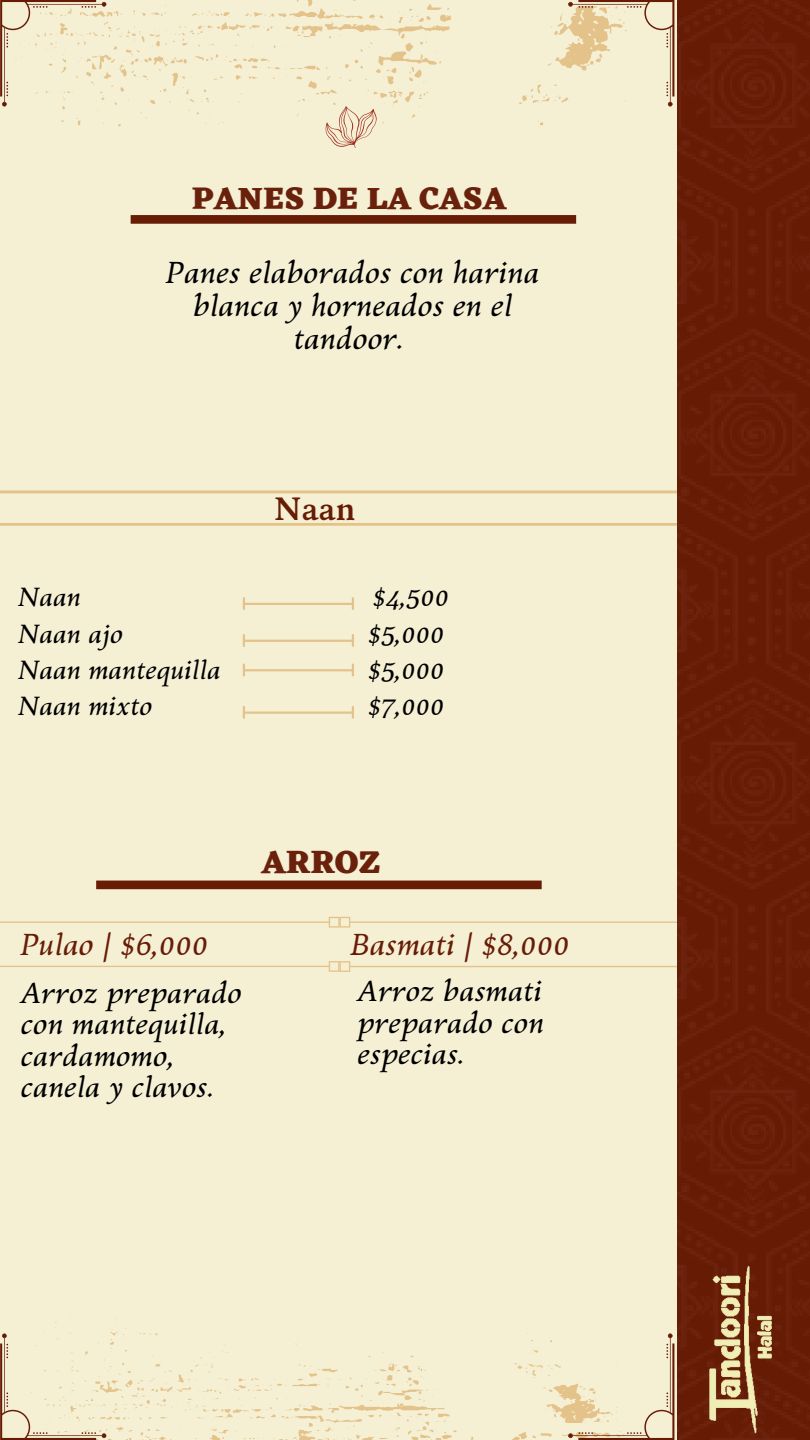
<style>
.page{position:relative;width:810px;height:1440px;background:#f5efd4}
.page>*{position:absolute;margin:0;border:0;box-sizing:border-box;transform-origin:0 0}
.t1{font:800 33px "Eczar";color:#6a210c}
.t2{font:800 32px "Eczar";color:#6a210c}
.t3{font:700 32px "Kelvinch";color:#671c06}
.t4{font:italic 30px/33px "Kelvinch";color:#000;text-align:center}
.t5{font:italic 30px "Kelvinch";color:#671c06}
.t6{font:italic 29px/31.5px "Kelvinch";color:#000}
.t7{font:italic 26px "Kelvinch";color:#000}
</style>
<div class="page">
<svg style="left:0;top:523px;width:677px;height:3px;background:#e5c691"></svg>
<svg style="left:0;top:490px;width:677px;height:4px;background:#e8cf9f"></svg>
<div style="left:96px;top:881px;width:446px;height:8px;background:#671c06"></div>
<svg style="left:43px;top:1318px;width:525px;height:122px"></svg>
<img style="left:677px;top:0;width:133px;height:1157px">
<svg style="left:131px;top:215px;width:445px;height:9px;background:#6c230d"></svg>
<svg style="left:3px;top:0;width:676px;height:127px"></svg>
<svg style="left:326px;top:106px;width:51px;height:41px"></svg>
<svg style="left:0;top:0;width:106px;height:106px"></svg>
<svg style="left:568px;top:0;width:106px;height:106px"></svg>
<svg style="left:0;top:1334px;width:106px;height:106px"></svg>
<svg style="left:568px;top:1365px;width:75px;height:75px"></svg>
<svg style="left:243px;top:663px;width:111px;height:13px"></svg>
<svg style="left:243px;top:706px;width:111px;height:13px"></svg>
<svg style="left:243px;top:634px;width:111px;height:13px"></svg>
<svg style="left:243px;top:597px;width:111px;height:13px"></svg>
<svg style="left:0;top:917px;width:708px;height:11px"></svg>
<svg style="left:0;top:961px;width:708px;height:11px"></svg>
<img style="left:643px;top:1157px;width:167px;height:283px">
<p class="t2" style="left:192px;top:179px;width:316px">PANES DE LA CASA</p>
<p class="t4" style="left:166px;top:256px;width:375px">Panes elaborados con harina blanca y horneados en el tandoor.</p>
<p class="t7" style="left:19px;top:579px;width:64px">Naan</p>
<p class="t7" style="left:19px;top:616px;width:106px">Naan ajo</p>
<p class="t7" style="left:19px;top:652px;width:204px">Naan mantequilla</p>
<p class="t7" style="left:19px;top:688px;width:135px">Naan mixto</p>
<p class="t3" style="left:274px;top:487px;width:83px">Naan</p>
<p class="t7" style="left:373px;top:579px;width:77px">$4,500</p>
<p class="t7" style="left:368px;top:616px;width:77px">$5,000</p>
<p class="t7" style="left:368px;top:652px;width:77px">$5,000</p>
<p class="t7" style="left:368px;top:688px;width:77px">$7,000</p>
<p class="t1" style="left:261px;top:843px;width:121px">ARROZ</p>
<p class="t5" style="left:21px;top:924px;width:188px">Pulao | $6,000</p>
<p class="t6" style="left:21px;top:977px;width:223px">Arroz preparado con mantequilla, cardamomo,</p>
<p class="t6" style="left:21px;top:1071px;width:194px">canela y clavos.</p>
<p class="t5" style="left:351px;top:925px;width:220px">Basmati | $8,000</p>
<p class="t6" style="left:358px;top:975px;width:188px;text-align:justify">Arroz basmati preparado con especias.</p>
</div>
